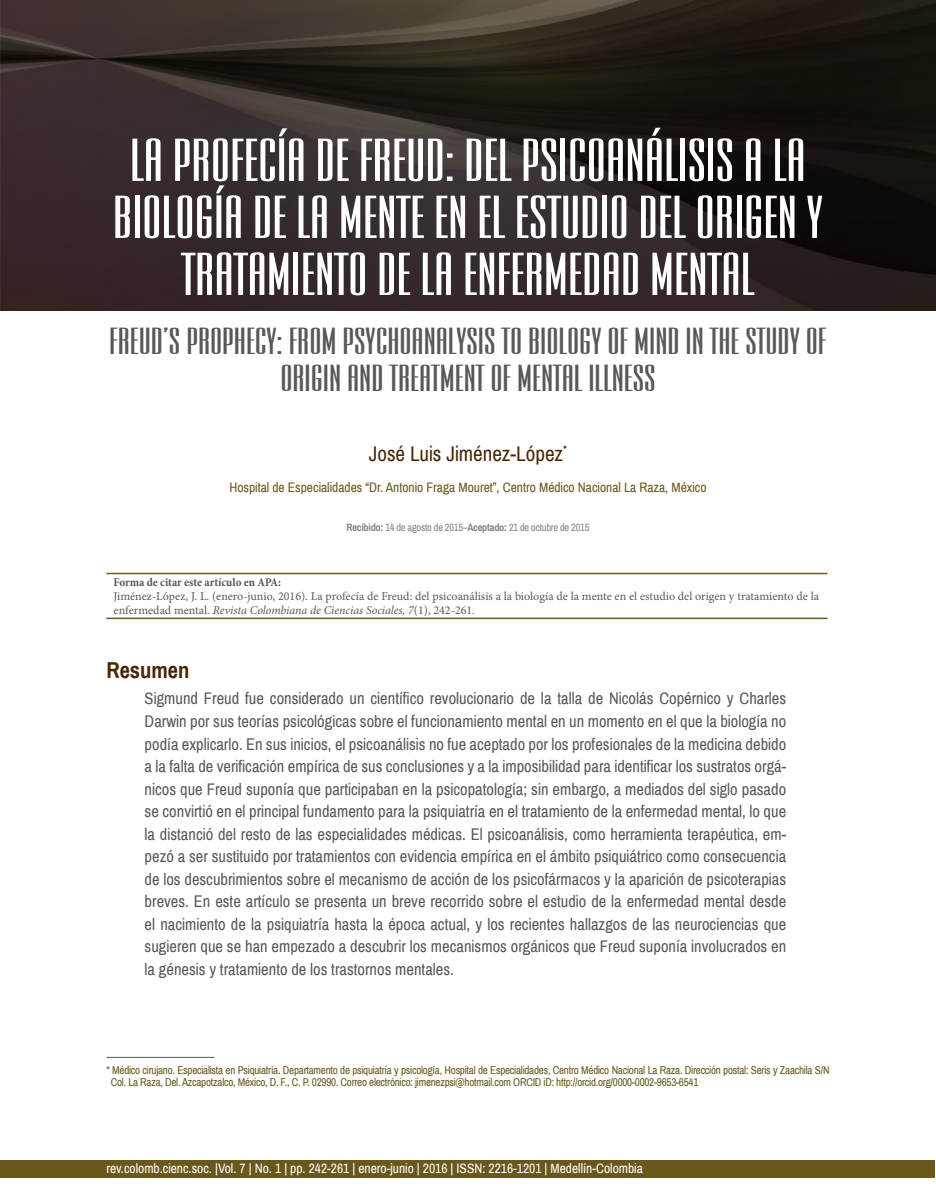
<style>
.page{position:relative;width:936px;height:1191px;background:#fff}
.page>*{position:absolute;margin:0;border:0;box-sizing:border-box;transform-origin:0 0}
.t1{font:700 60px/57px "Expel Extended";color:#fff;text-align:center}
.t2{font:700 37.5px/37.5px "Expel Extended";color:#57585a;text-align:center}
.t3{font:700 22.5px "Archivo Narrow";color:#4a2705}
.t4{font:21px "Archivo Narrow";color:#4a2705}
.t5{font:16.5px/22.5px "Archivo Narrow";color:#57585a;text-align:justify}
.t6{font:13.5px "Archivo Narrow";color:#fff}
.t7{font:13.5px "Archivo Narrow";color:#69571c}
.t8{font:12px/13.8px "Minion Pro";color:#57585a}
.t9{font:700 condensed 12px "Minion Pro";color:#57585a}
.t10{font:11.25px/11.7px "Archivo Narrow";letter-spacing:-.02em;color:#69571c}
.t11{font:10.5px "Archivo Narrow";letter-spacing:-.02em;color:#808285}
.s1{font-weight:700}
.s2{font-style:italic}
</style>
<div class="page">
<div style="left:1px;top:1160px;width:933px;height:18px;background:#69571c"></div>
<img style="left:689px;top:0;width:246px;height:310px">
<img style="left:0;top:0;width:689px;height:310px">
<hr style="left:106px;top:573px;width:721px;height:1px;background:#69571c">
<hr style="left:106px;top:618px;width:721px;height:1px;background:#69571c">
<hr style="left:106px;top:1057px;width:108px;height:1px;background:#57585a">
<h1 class="t1" style="left:113px;top:132px;width:711px">LA PROFECÍA DE FREUD: DEL PSICOANÁLISIS A LA<br>BIOLOGÍA DE LA MENTE EN EL ESTUDIO DEL ORIGEN Y<br>TRATAMIENTO DE LA ENFERMEDAD MENTAL</h1>
<h2 class="t2" style="left:109px;top:322px;width:718px">FREUD’S PROPHECY: FROM PSYCHOANALYSIS TO BIOLOGY OF MIND IN THE STUDY OF<br>ORIGIN AND TREATMENT OF MENTAL ILLNESS</h2>
<p class="t4" style="left:369px;top:440px;width:200px">José Luis Jiménez-López<sup>*</sup></p>
<p class="t7" style="left:229px;top:478px;width:478px">Hospital de Especialidades “Dr. Antonio Fraga Mouret”, Centro Médico Nacional La Raza, México</p>
<p class="t11" style="left:346px;top:520px;width:244px"><span class="s1">Recibido:</span> 14 de agosto de 2015–<span class="s1">Aceptado:</span> 21 de octubre de 2015</p>
<p class="t9" style="left:114px;top:574px;width:169px">Forma de citar este artículo en APA:</p>
<p class="t8" style="left:114px;top:589px;width:707px">Jiménez-López, J. L. (enero-junio, 2016). La profecía de Freud: del psicoanálisis a la biología de la mente en el estudio del origen y tratamiento de la enfermedad mental. <span class="s2">Revista Colombiana de Ciencias Sociales, 7</span>(1), 242-261.</p>
<h3 class="t3" style="left:106px;top:656px;width:85px">Resumen</h3>
<p class="t5" style="left:145px;top:688px;width:643px">Sigmund Freud fue considerado un científico revolucionario de la talla de Nicolás Copérnico y Charles Darwin por sus teorías psicológicas sobre el funcionamiento mental en un momento en el que la biología no podía explicarlo. En sus inicios, el psicoanálisis no fue aceptado por los profesionales de la medicina debido a la falta de verificación empírica de sus conclusiones y a la imposibilidad para identificar los sustratos orgá&shy;nicos que Freud suponía que participaban en la psicopatología; sin embargo, a mediados del siglo pasado se convirtió en el principal fundamento para la psiquiatría en el tratamiento de la enfermedad mental, lo que la distanció del resto de las especialidades médicas. El psicoanálisis, como herramienta terapéutica, em&shy;pezó a ser sustituido por tratamientos con evidencia empírica en el ámbito psiquiátrico como consecuencia de los descubrimientos sobre el mecanismo de acción de los psicofármacos y la aparición de psicoterapias breves. En este artículo se presenta un breve recorrido sobre el estudio de la enfermedad mental desde el nacimiento de la psiquiatría hasta la época actual, y los recientes hallazgos de las neurociencias que sugieren que se han empezado a descubrir los mecanismos orgánicos que Freud suponía involucrados en la génesis y tratamiento de los trastornos mentales.</p>
<p class="t10" style="left:111px;top:1064px;width:720px;text-indent:-4px">* Médico cirujano. Especialista en Psiquiatría. Departamento de psiquiatría y psicología, Hospital de Especialidades, Centro Médico Nacional La Raza. Dirección postal: Seris y Zaachila S/N<br>Col. La Raza, Del. Azcapotzalco, México, D. F., C. P. 02990. Correo electrónico: jimenezpsi@hotmail.com ORCID iD: http://orcid.org/0000-0002-9653-6541</p>
<p class="t6" style="left:106px;top:1160px;width:538px">rev.colomb.cienc.soc. |Vol. 7 | No. 1 | pp. 242-261 | enero-junio | 2016 | ISSN: 2216-1201 | Medellín-Colombia</p>
</div>
